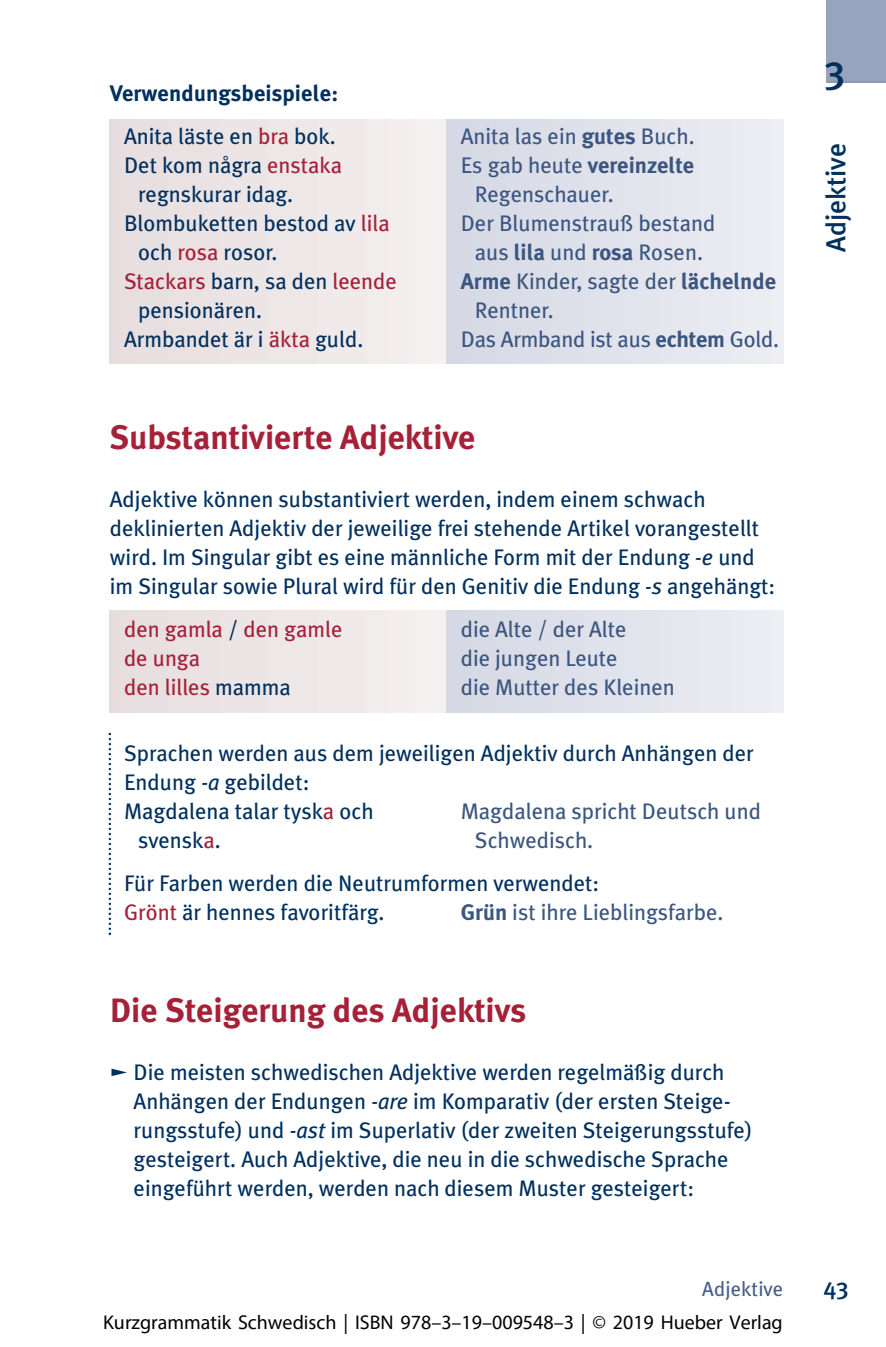
<style>
.page{position:relative;width:886px;height:1347px;background:#fff}
.page>*{position:absolute;margin:0;border:0;box-sizing:border-box;transform-origin:0 0}
.t1{font:500 40px "Meta Plus";color:#00305e}
.t2{font:700 33.75px "Meta Plus";color:#a52138}
.t3{font:500 27.5px "Meta Plus";color:#00305e}
.t4{font:500 24px "Meta Plus";color:#00305e}
.t5{font:22.5px/29px "Meta Plus";color:#00305e}
.t6{font:22.5px "Meta Plus";color:#3b5680}
.t7{font:22.5px "Meta Plus";color:#a52138}
.t8{font:700 22.5px/43.5px "Meta Plus";letter-spacing:.005em;color:#00305e;text-align:center}
.t9{font:700 22.5px "Meta Plus";color:#3b5680}
.t10{font:20.5px "Meta Plus";letter-spacing:.005em;color:#475f88}
.t11{font:20px "Myriad Pro";color:#000}
.s1{font-weight:400}
.s2{font-weight:400;color:#a52138}
.s3{font-weight:700}
.s4{color:#a52138}
.s5{color:#00305e}
.s6{font-style:italic}
</style>
<div class="page">
<div style="left:110px;top:610px;width:336px;height:102px;background:#eee7e7"></div>
<div style="left:446px;top:610px;width:337px;height:102px;background:#e0e3ec"></div>
<div style="left:110px;top:119px;width:336px;height:244px;background:#eee7e7"></div>
<div style="left:446px;top:119px;width:337px;height:244px;background:#e0e3ec"></div>
<div style="left:826px;top:0;width:60px;height:83px;background:#98a3be"></div>
<hr style="left:826px;top:81px;width:60px;height:2px;background:#8c98b6">
<svg style="left:109px;top:732px;width:2px;height:203px"></svg>
<p class="t8" style="left:110px;top:73px;width:230px">Verwendungsbeispiele:<br><span class="s1">Anita läste en</span> <span class="s2">bra</span> <span class="s1">bok.</span></p>
<p class="t6" style="left:461px;top:128px;width:235px">Anita las ein <span class="s3">gutes</span> Buch.</p>
<p class="t5" style="left:124px;top:152px;width:219px">Det kom några <span class="s4">enstaka</span></p>
<p class="t9" style="left:461px;top:156px;width:235px"><span class="s1">Es gab heute</span> vereinzelte</p>
<p class="t5" style="left:138px;top:181px;width:156px">regnskurar idag.</p>
<p class="t6" style="left:475px;top:186px;width:140px">Regenschauer.</p>
<p class="t5" style="left:124px;top:210px;width:267px">Blombuketten bestod av <span class="s4">lila</span></p>
<p class="t6" style="left:461px;top:215px;width:256px">Der Blumenstrauß bestand</p>
<p class="t5" style="left:138px;top:239px;width:141px">och <span class="s4">rosa</span> rosor.</p>
<p class="t6" style="left:475px;top:244px;width:230px">aus <span class="s3">lila</span> und <span class="s3">rosa</span> Rosen.</p>
<p class="t7" style="left:124px;top:273px;width:274px">Stackars <span class="s5">barn, sa den</span> leende</p>
<p class="t6" style="left:461px;top:273px;width:317px"><span class="s3">Arme</span> Kinder, sagte der <span class="s3">lächelnde</span></p>
<p class="t5" style="left:138px;top:297px;width:125px">pensionären.</p>
<p class="t6" style="left:475px;top:302px;width:80px">Rentner.</p>
<p class="t5" style="left:124px;top:326px;width:241px">Armbandet är i <span class="s4">äkta</span> guld.</p>
<p class="t6" style="left:461px;top:331px;width:320px">Das Armband ist aus <span class="s3">echtem</span> Gold.</p>
<h2 class="t2" style="left:110px;top:424px;width:367px">Substantivierte Adjektive</h2>
<p class="t5" style="left:110px;top:486px;width:667px">Adjektive können substantiviert werden, indem einem schwach deklinierten Adjektiv der jeweilige frei stehende Artikel vorangestellt wird. Im Singular gibt es eine männliche Form mit der Endung <span class="s6">-e</span> und im Singular sowie Plural wird für den Genitiv die Endung <span class="s6">-s</span> angehängt:</p>
<p class="t7" style="left:124px;top:621px;width:220px">den gamla <span class="s5">/</span> den gamle</p>
<p class="t6" style="left:461px;top:621px;width:167px">die Alte / der Alte</p>
<p class="t7" style="left:124px;top:650px;width:78px">de unga</p>
<p class="t6" style="left:461px;top:650px;width:158px">die jungen Leute</p>
<p class="t7" style="left:124px;top:679px;width:168px">den lilles <span class="s5">mamma</span></p>
<p class="t6" style="left:461px;top:679px;width:216px">die Mutter des Kleinen</p>
<p class="t5" style="left:124px;top:740px;width:631px">Sprachen werden aus dem jeweiligen Adjektiv durch Anhängen der<br>Endung <span class="s6">-a</span> gebildet:<br>Magdalena talar tysk<span class="s4">a</span> och</p>
<p class="t6" style="left:461px;top:802px;width:302px">Magdalena spricht Deutsch und</p>
<p class="t5" style="left:138px;top:827px;width:84px">svensk<span class="s4">a</span>.</p>
<p class="t6" style="left:475px;top:831px;width:120px">Schwedisch.</p>
<p class="t5" style="left:124px;top:870px;width:477px">Für Farben werden die Neutrumformen verwendet:<br><span class="s4">Grönt</span> är hennes favoritfärg.</p>
<p class="t6" style="left:461px;top:903px;width:264px"><span class="s3">Grün</span> ist ihre Lieblingsfarbe.</p>
<h2 class="t2" style="left:110px;top:996px;width:418px">Die Steigerung des Adjektivs</h2>
<p class="t5" style="left:134px;top:1059px;width:620px;text-indent:-24px">❑ Die meisten schwedischen Adjektive werden regelmäßig durch Anhängen der Endungen <span class="s6">-are</span> im Komparativ (der ersten Steige&shy;rungsstufe) und <span class="s6">-ast</span> im Superlativ (der zweiten Steigerungsstufe) gesteigert. Auch Adjektive, die neu in die schwedische Sprache eingeführt werden, werden nach diesem Muster gesteigert:</p>
<h1 class="t1" style="left:825px;top:53px;width:22px">3</h1>
<p class="t3" style="left:825px;top:252px;width:110px;rotate:-90deg">Adjektive</p>
<p class="t10" style="left:702px;top:1280px;width:82px">Adjektive</p>
<p class="t4" style="left:823px;top:1277px;width:27px">43</p>
<p class="t11" style="left:103px;top:1309px;width:681px">Kurzgrammatik Schwedisch | ISBN 978–3–19–009548–3 | © 2019 Hueber Verlag</p>
</div>
